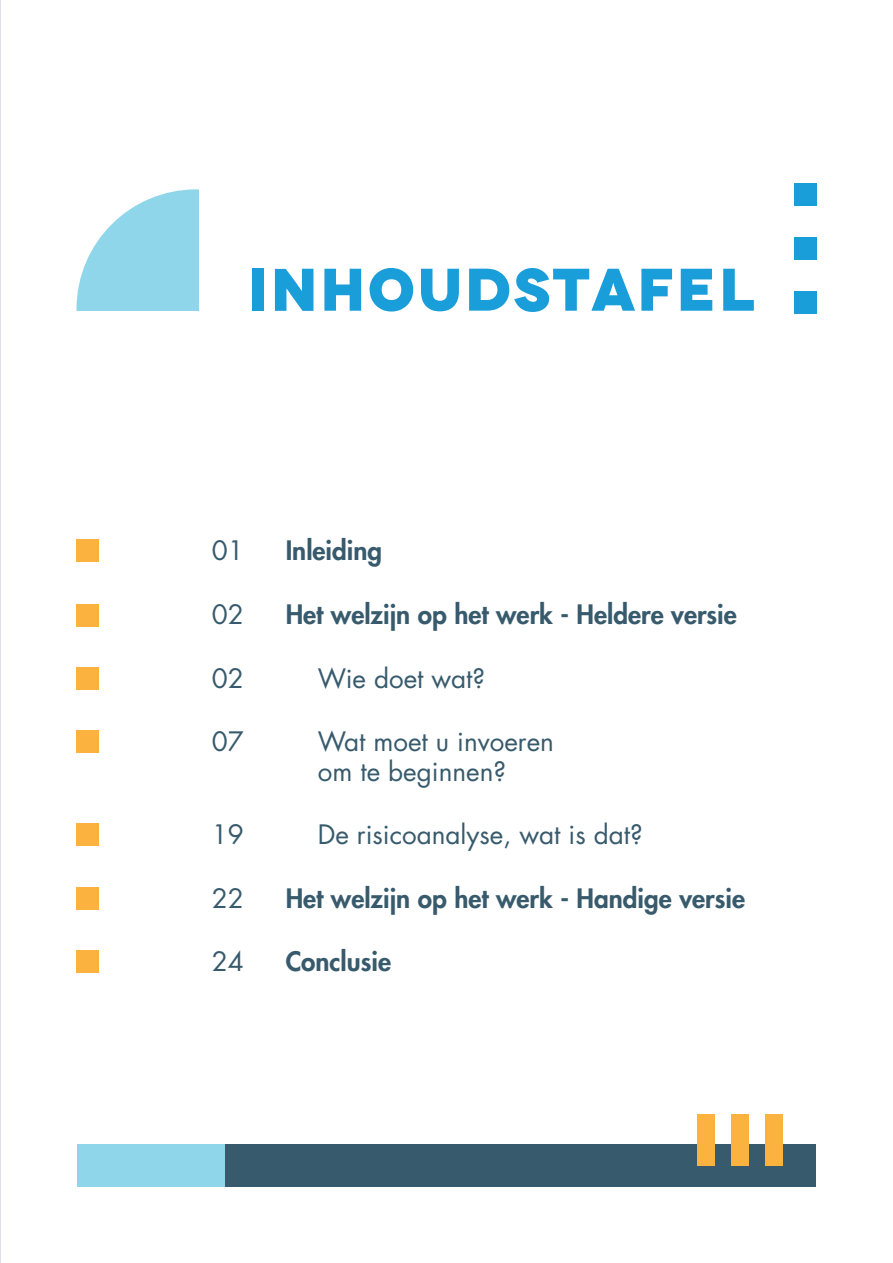
<style>
.page{position:relative;width:893px;height:1263px;background:#fff}
.page>*{position:absolute;margin:0;border:0;box-sizing:border-box;transform-origin:0 0}
.t1{font:800 expanded 60px "Novecento";letter-spacing:.035em;color:#1a9ed9}
.t2{font:800 26.1px "Futura Std";color:#375a6c}
.t3{font:26.1px/29.5px "Futura Std";color:#375a6c}
</style>
<div class="page">
<div style="left:794px;top:183px;width:22px;height:22px;background:#1a9ed9"></div>
<div style="left:794px;top:237px;width:22px;height:23px;background:#1a9ed9"></div>
<div style="left:794px;top:291px;width:22px;height:23px;background:#1a9ed9"></div>
<div style="left:225px;top:1144px;width:591px;height:42px;background:#375a6c"></div>
<div style="left:697px;top:1114px;width:17px;height:51px;background:#fcb23f"></div>
<div style="left:731px;top:1114px;width:17px;height:51px;background:#fcb23f"></div>
<div style="left:765px;top:1114px;width:17px;height:51px;background:#fcb23f"></div>
<svg style="left:77px;top:189px;width:121px;height:122px"></svg>
<div style="left:77px;top:539px;width:22px;height:22px;background:#fcb23f"></div>
<div style="left:77px;top:604px;width:22px;height:22px;background:#fcb23f"></div>
<div style="left:77px;top:667px;width:22px;height:22px;background:#fcb23f"></div>
<div style="left:77px;top:730px;width:22px;height:23px;background:#fcb23f"></div>
<div style="left:77px;top:824px;width:22px;height:22px;background:#fcb23f"></div>
<div style="left:77px;top:888px;width:22px;height:22px;background:#fcb23f"></div>
<div style="left:77px;top:950px;width:22px;height:22px;background:#fcb23f"></div>
<div style="left:77px;top:1144px;width:148px;height:42px;background:#8fd6ea"></div>
<hr style="left:0;top:0;width:1px;height:1263px;background:#bdc3cc">
<h1 class="t1" style="left:248px;top:251px;width:508px">INHOUDSTAFEL</h1>
<p class="t3" style="left:212px;top:536px;width:34px">01</p>
<p class="t2" style="left:286px;top:534px;width:98px">Inleiding</p>
<p class="t3" style="left:212px;top:600px;width:34px">02</p>
<p class="t2" style="left:286px;top:598px;width:453px">Het welzijn op het werk - Heldere versie</p>
<p class="t3" style="left:212px;top:663px;width:34px">02</p>
<p class="t3" style="left:318px;top:663px;width:169px">Wie doet wat?</p>
<p class="t3" style="left:212px;top:727px;width:34px">07</p>
<p class="t3" style="left:318px;top:727px;width:238px">Wat moet u invoeren om te beginnen?</p>
<p class="t3" style="left:212px;top:820px;width:34px">19</p>
<p class="t3" style="left:318px;top:820px;width:327px">De risicoanalyse, wat is dat?</p>
<p class="t3" style="left:212px;top:884px;width:34px">22</p>
<p class="t2" style="left:286px;top:881px;width:461px">Het welzijn op het werk - Handige versie</p>
<p class="t3" style="left:212px;top:947px;width:34px">24</p>
<p class="t2" style="left:286px;top:945px;width:107px">Conclusie</p>
</div>
